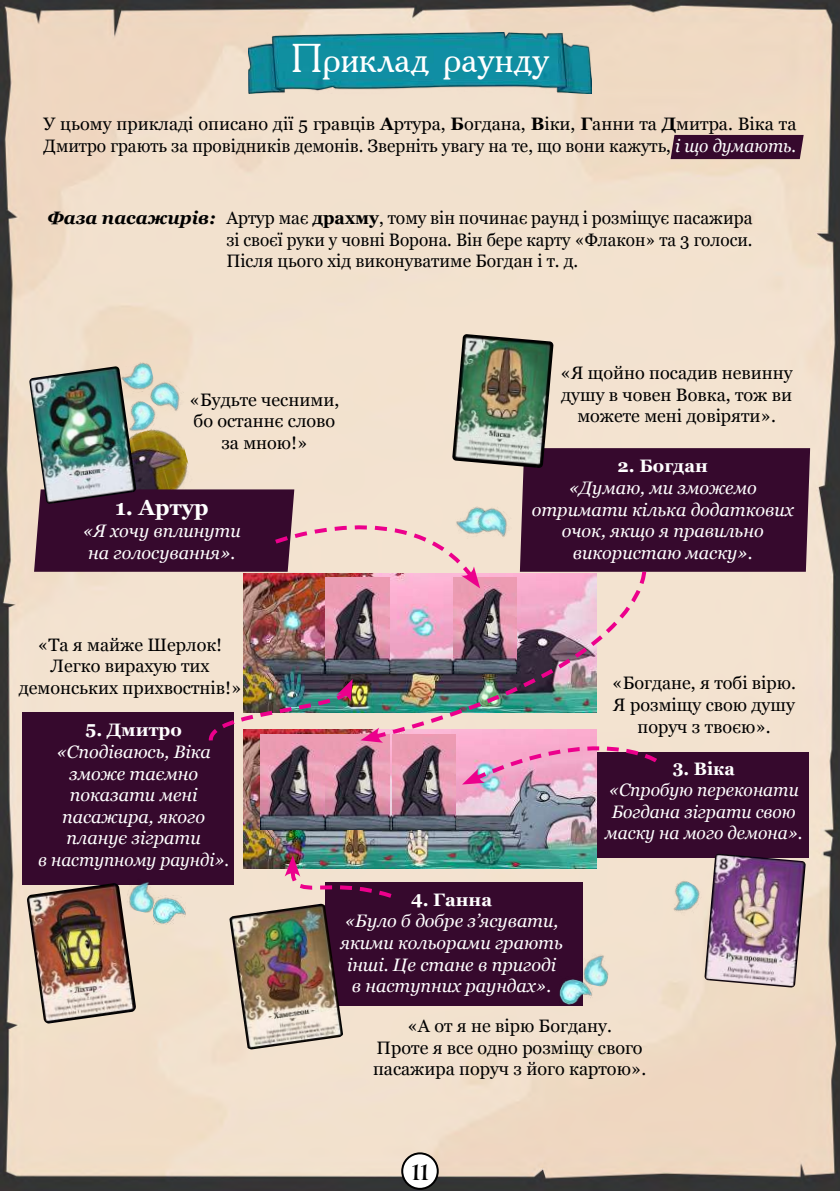
<style>
.page{position:relative;width:840px;height:1191px;background:#fff}
.page>*{position:absolute;margin:0;border:0;box-sizing:border-box;transform-origin:0 0}
.t1{font:40px "Academy";color:#fff}
.t2{font:24px "Luminari";color:#000}
.t3{font:700 22px "Georgia";color:#fff}
.t4{font:18px/21.6px "Georgia";color:#000;text-align:center}
.t5{font:italic 18px/21.6px "Georgia";color:#fff;text-align:center}
.t6{font:700 18px "Georgia";color:#fff}
.s1{font-weight:700}
.s2{font-style:italic;color:#fff}
.s3{font-weight:700;font-style:italic}
</style>
<div class="page">
<img style="left:0;top:0;width:839px;height:1191px">
<div style="left:402px;top:1153px;width:35px;height:35px;background:#fff;border-radius:50%"></div>
<div style="left:401px;top:1152px;width:37px;height:37px;border:2px solid #000;border-radius:50%"></div>
<img style="left:136px;top:422px;width:59px;height:67px">
<div style="left:670px;top:135px;width:133px;height:24px;background:#36092d"></div>
<div style="left:519px;top:448px;width:290px;height:124px;background:#36092d"></div>
<div style="left:597px;top:752px;width:211px;height:106px;background:#36092d"></div>
<div style="left:325px;top:882px;width:258px;height:124px;background:#36092d"></div>
<div style="left:22px;top:712px;width:211px;height:173px;background:#36092d"></div>
<img style="left:243px;top:588px;width:126px;height:124px">
<img style="left:249px;top:33px;width:341px;height:60px">
<img style="left:117px;top:360px;width:39px;height:37px">
<img style="left:136px;top:397px;width:26px;height:44px">
<img style="left:153px;top:895px;width:33px;height:29px">
<img style="left:559px;top:979px;width:33px;height:27px">
<img style="left:146px;top:375px;width:44px;height:43px">
<img style="left:136px;top:882px;width:22px;height:32px">
<img style="left:577px;top:949px;width:35px;height:38px">
<img style="left:480px;top:500px;width:37px;height:44px">
<img style="left:664px;top:877px;width:40px;height:43px">
<img style="left:243px;top:730px;width:353px;height:138px">
<img style="left:326px;top:588px;width:43px;height:85px">
<img style="left:326px;top:734px;width:63px;height:96px">
<img style="left:260px;top:744px;width:64px;height:86px">
<img style="left:392px;top:742px;width:63px;height:88px">
<svg style="left:34px;top:489px;width:446px;height:99px;background:#93707a"></svg>
<img style="left:369px;top:568px;width:278px;height:174px">
<svg style="left:360px;top:727px;width:23px;height:15px"></svg>
<svg style="left:462px;top:723px;width:197px;height:61px"></svg>
<img style="left:284px;top:855px;width:112px;height:48px">
<img style="left:207px;top:679px;width:145px;height:65px">
<img style="left:29px;top:366px;width:107px;height:138px">
<img style="left:452px;top:334px;width:101px;height:134px">
<img style="left:704px;top:854px;width:101px;height:133px">
<img style="left:27px;top:883px;width:109px;height:140px">
<img style="left:229px;top:903px;width:114px;height:146px">
<h1 class="t1" style="left:290px;top:33px;width:260px">Приклад раунду</h1>
<p class="t4" style="left:43px;top:112px;width:754px;text-align:left">У цьому прикладі описано дії 5 гравців <span class="s1">A</span>ртура, <span class="s1">Б</span>огдана, <span class="s1">В</span>іки, <span class="s1">Г</span>анни та <span class="s1">Д</span>митра. Віка та<br>Дмитро грають за провідників демонів. Зверніть увагу на те, що вони кажуть, <span class="s2">і що думають.</span></p>
<p class="t4" style="left:226px;top:206px;width:527px;text-align:justify;text-indent:-179px"><span class="s3">Фаза пасажирів:</span> Артур має <span class="s1">драхму</span>, тому він починає раунд і розміщує пасажира зі своєї руки у човні Ворона. Він бере карту «Флакон» та 3 голоси.<br>Після цього хід виконуватиме Богдан і т. д.</p>
<p class="t4" style="left:189px;top:388px;width:151px">«Будьте чесними, бо останнє слово за мною!»</p>
<p class="t3" style="left:115px;top:491px;width:95px">1. Артур</p>
<p class="t5" style="left:83px;top:519px;width:159px;text-align:left">«Я хочу вплинути на голосування».</p>
<p class="t4" style="left:19px;top:633px;width:224px">«Та я майже Шерлок!<br>Легко вирахую тих демонських прихвостнів!»</p>
<p class="t6" style="left:85px;top:716px;width:98px">5. Дмитро</p>
<p class="t5" style="left:38px;top:740px;width:192px">«Сподіваюсь, Віка зможе таємно показати мені пасажира, якого планує зіграти<br>в наступному раунді».</p>
<p class="t4" style="left:560px;top:361px;width:233px">«Я щойно посадив невинну душу в човен Вовка, тож ви можете мені довіряти».</p>
<p class="t6" style="left:617px;top:453px;width:92px">2. Богдан</p>
<p class="t5" style="left:531px;top:476px;width:263px">«Думаю, ми зможемо отримати кілька додаткових очок, якщо я правильно використаю маску».</p>
<p class="t4" style="left:612px;top:671px;width:185px">«Богдане, я тобі вірю.<br>Я розміщу свою душу поруч з твоєю».</p>
<p class="t6" style="left:672px;top:754px;width:64px">3. Віка</p>
<p class="t5" style="left:604px;top:778px;width:199px">«Спробую переконати<br>Богдана зіграти свою маску на мого демона».</p>
<p class="t6" style="left:411px;top:886px;width:83px">4. Ганна</p>
<p class="t5" style="left:340px;top:909px;width:224px">«Було б добре зʼясувати, якими кольорами грають інші. Це стане в пригоді в наступних раундах».</p>
<p class="t4" style="left:373px;top:1014px;width:274px">«А от я не вірю Богдану.<br>Проте я все одно розміщу свого пасажира поруч з його картою».</p>
<h2 class="t2" style="left:411px;top:1150px;width:19px">11</h2>
</div>
